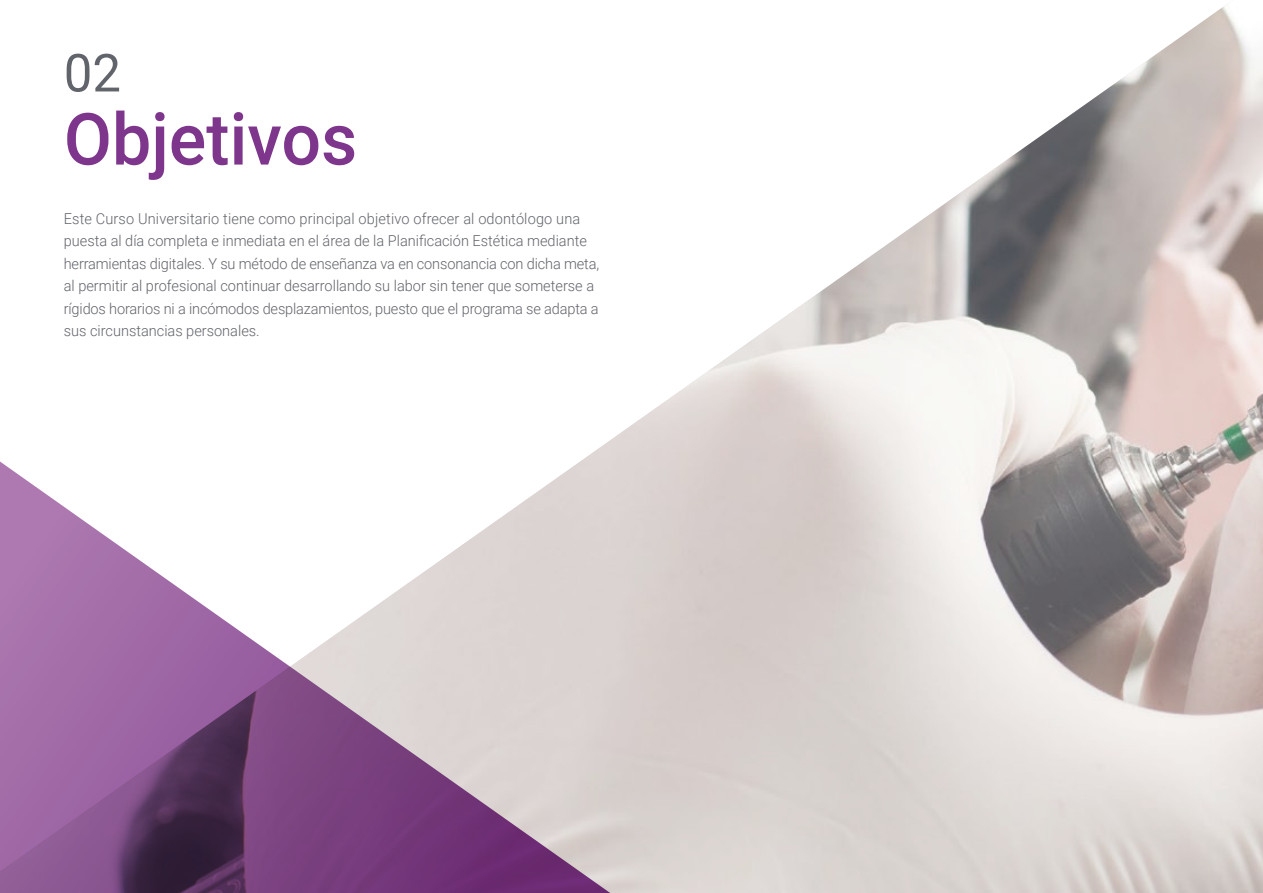
<style>
.page{position:relative;width:1263px;height:893px;background:#fff}
.page>*{position:absolute;margin:0;border:0;box-sizing:border-box;transform-origin:0 0}
.t1{font:500 72px "Roboto";color:#7e358c}
.t2{font:52.5px "Roboto";color:#61646a}
.t3{font:300 15px/22.5px "Roboto";color:#61646a}
</style>
<div class="page">
<img style="left:602px;top:5px;width:661px;height:888px">
<svg style="left:0;top:446px;width:640px;height:447px"></svg>
<h2 class="t2" style="left:64px;top:36px;width:59px">02</h2>
<h1 class="t1" style="left:64px;top:89px;width:295px">Objetivos</h1>
<p class="t3" style="left:64px;top:207px;width:537px">Este Curso Universitario tiene como principal objetivo ofrecer al odontólogo una puesta al día completa e inmediata en el área de la Planificación Estética mediante herramientas digitales. Y su método de enseñanza va en consonancia con dicha meta, al permitir al profesional continuar desarrollando su labor sin tener que someterse a rígidos horarios ni a incómodos desplazamientos, puesto que el programa se adapta a sus circunstancias personales.</p>
</div>
